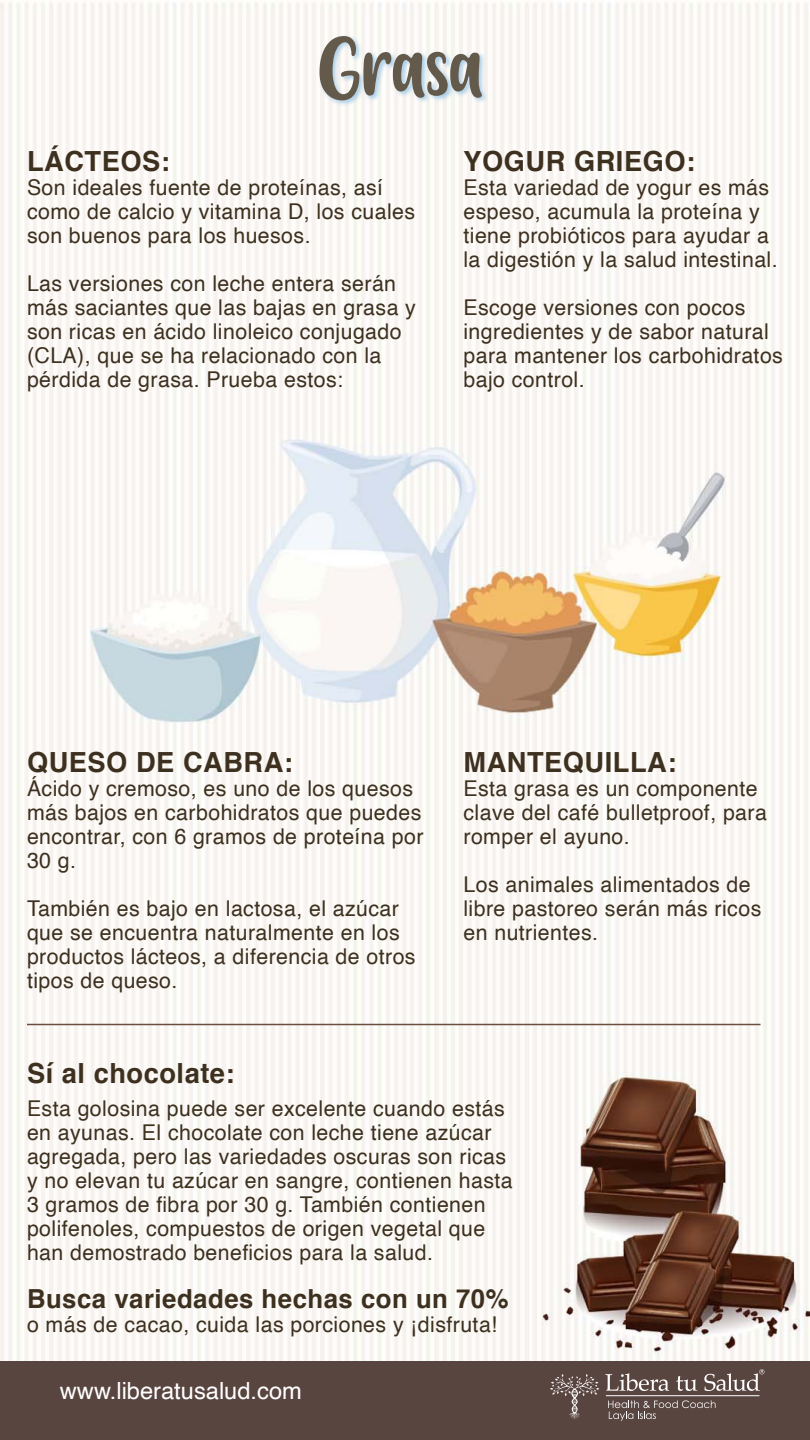
<style>
.page{position:relative;width:810px;height:1440px;background:#fff}
.page>*{position:absolute;margin:0;border:0;box-sizing:border-box;transform-origin:0 0}
.t1{font:85.5px "Friendly Schoolmates";letter-spacing:-.02em;color:#645a4b}
.t2{font:700 27.75px "Helvetica";letter-spacing:.02em;color:#3d301f}
.t3{font:700 26.25px "Helvetica";letter-spacing:.02em;color:#3d301f}
.t4{font:23.7px "Helvetica";color:#fff}
.t5{font:21.75px/24px "Helvetica";letter-spacing:.02em;color:#3d301f}
</style>
<div class="page">
<img style="left:0;top:2px;width:810px;height:1359px">
<svg style="left:317px;top:35px;width:171px;height:72px"></svg>
<div style="left:0;top:1361px;width:810px;height:79px;background:#594540"></div>
<svg style="left:608px;top:1400px;width:108px;height:21px"></svg>
<svg style="left:605px;top:1373px;width:64px;height:18px"></svg>
<svg style="left:676px;top:1376px;width:21px;height:15px"></svg>
<svg style="left:550px;top:1374px;width:49px;height:45px"></svg>
<hr style="left:606px;top:1395px;width:153px;height:1px;background:#fff">
<svg style="left:704px;top:1369px;width:60px;height:22px"></svg>
<hr style="left:27px;top:1024px;width:733px;height:1px;background:#694d3d">
<h1 class="t1" style="left:317px;top:21px;width:168px">Grasa</h1>
<p class="t2" style="left:27px;top:139px;width:144px">LÁCTEOS:</p>
<p class="t5" style="left:27px;top:177px;width:390px">Son ideales fuente de proteínas, así como de calcio y vitamina D, los cuales son buenos para los huesos.</p>
<p class="t5" style="left:27px;top:273px;width:390px">Las versiones con leche entera serán más saciantes que las bajas en grasa y son ricas en ácido linoleico conjugado (CLA), que se ha relacionado con la pérdida de grasa. Prueba estos:</p>
<p class="t2" style="left:464px;top:139px;width:233px">YOGUR GRIEGO:</p>
<p class="t5" style="left:464px;top:177px;width:316px">Esta variedad de yogur es más espeso, acumula la proteína y tiene probióticos para ayudar a la digestión y la salud intestinal.</p>
<p class="t5" style="left:464px;top:296px;width:321px">Escoge versiones con pocos ingredientes y de sabor natural para mantener los carbohidratos bajo control.</p>
<p class="t2" style="left:27px;top:740px;width:267px">QUESO DE CABRA:</p>
<p class="t5" style="left:27px;top:777px;width:398px">Ácido y cremoso, es uno de los quesos más bajos en carbohidratos que puedes encontrar, con 6 gramos de proteína por<br>30 g.</p>
<p class="t5" style="left:27px;top:897px;width:390px">También es bajo en lactosa, el azúcar que se encuentra naturalmente en los productos lácteos, a diferencia de otros tipos de queso.</p>
<p class="t2" style="left:464px;top:740px;width:214px">MANTEQUILLA:</p>
<p class="t5" style="left:464px;top:777px;width:305px">Esta grasa es un componente clave del café bulletproof, para romper el ayuno.</p>
<p class="t5" style="left:464px;top:873px;width:299px">Los animales alimentados de libre pastoreo serán más ricos en nutrientes.</p>
<p class="t2" style="left:27px;top:1051px;width:209px">Sí al chocolate:</p>
<p class="t5" style="left:27px;top:1097px;width:487px">Esta golosina puede ser excelente cuando estás en ayunas. El chocolate con leche tiene azúcar agregada, pero las variedades oscuras son ricas y no elevan tu azúcar en sangre, contienen hasta 3 gramos de fibra por 30 g. También contienen polifenoles, compuestos de origen vegetal que han demostrado beneficios para la salud.</p>
<p class="t3" style="left:27px;top:1277px;width:483px">Busca variedades hechas con un 70%</p>
<p class="t5" style="left:27px;top:1313px;width:472px">o más de cacao, cuida las porciones y ¡disfruta!</p>
<p class="t4" style="left:60px;top:1373px;width:244px">www.liberatusalud.com</p>
</div>
